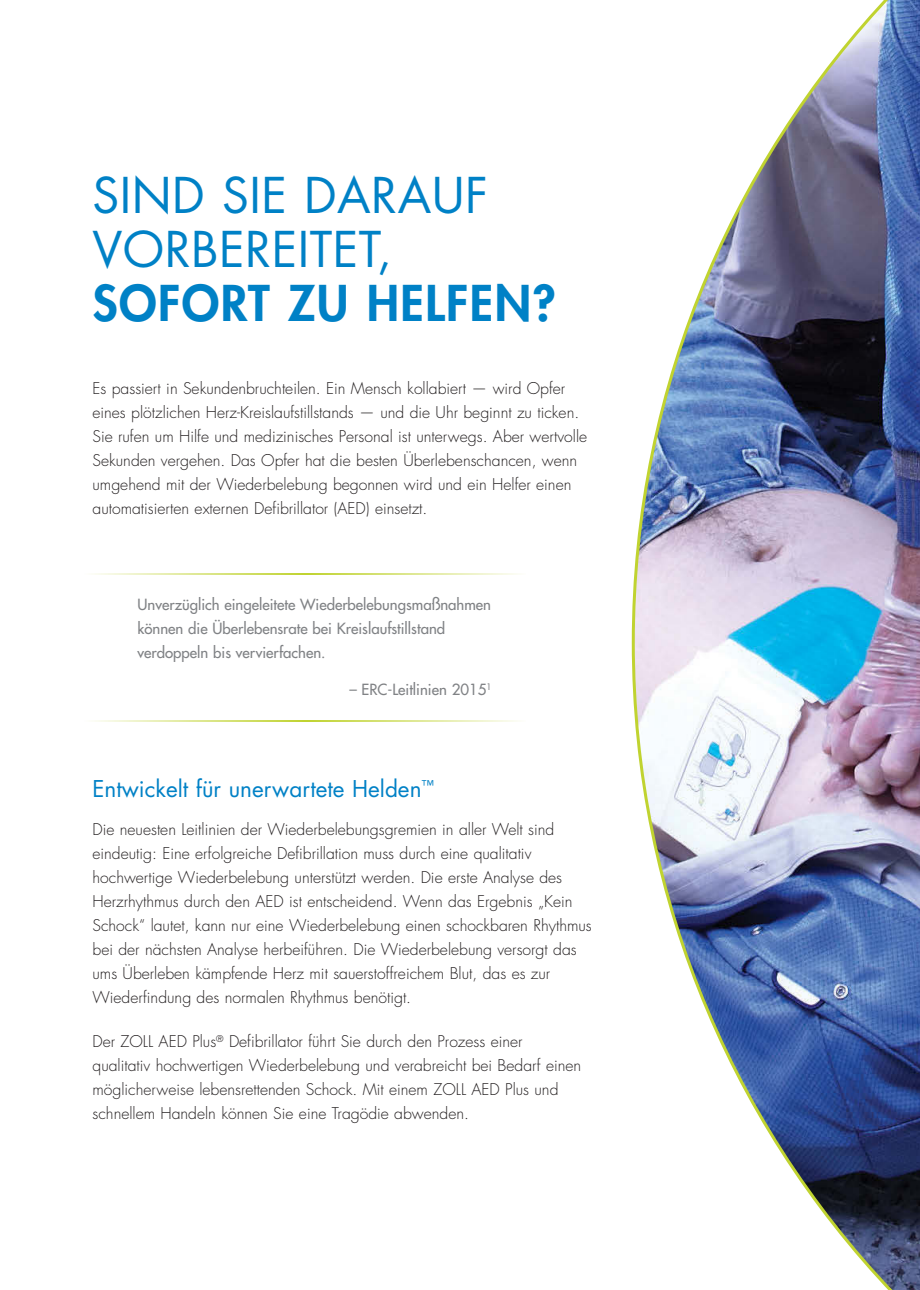
<style>
.page{position:relative;width:920px;height:1290px;background:#fff}
.page>*{position:absolute;margin:0;border:0;box-sizing:border-box;transform-origin:0 0}
.t1{font:48px/54px "Futura Std";letter-spacing:.01em;color:#0081c6}
.t2{font:22.5px "Futura Std";color:#0081c6}
.Body{font:300 15.75px/24px "Futura Std";color:#231f20}
.t3{font:500 15px/24px "Futura Std";color:#808285}
.s1{font-weight:800}
</style>
<div class="page">
<hr style="left:85px;top:573px;width:441px;height:1px;background:#c0d330">
<hr style="left:85px;top:720px;width:441px;height:1px;background:#c0d330">
<img style="left:632px;top:0;width:288px;height:1290px">
<h1 class="t1" style="left:93px;top:169px;width:465px">SIND SIE DARAUF<br>VORBEREITET,<br><span class="s1">SOFORT ZU HELFEN?</span></h1>
<p class="Body" style="left:93px;top:376px;width:496px">Es passiert in Sekundenbruchteilen. Ein Mensch kollabiert — wird Opfer eines plötzlichen Herz-Kreislaufstillstands — und die Uhr beginnt zu ticken.<br>Sie rufen um Hilfe und medizinisches Personal ist unterwegs. Aber wertvolle Sekunden vergehen. Das Opfer hat die besten Überlebenschancen, wenn umgehend mit der Wiederbelebung begonnen wird und ein Helfer einen automatisierten externen Defibrillator (AED) einsetzt.</p>
<p class="t3" style="left:138px;top:592px;width:355px">Unverzüglich eingeleitete Wiederbelebungsmaßnahmen können die Überlebensrate bei Kreislaufstillstand verdoppeln bis vervierfachen.</p>
<p class="t3" style="left:349px;top:678px;width:144px">– ERC-Leitlinien 2015<sup>1</sup></p>
<h2 class="t2" style="left:93px;top:774px;width:343px">Entwickelt für unerwartete Helden<sup>™</sup></h2>
<p class="Body" style="left:93px;top:817px;width:501px">Die neuesten Leitlinien der Wiederbelebungsgremien in aller Welt sind eindeutig: Eine erfolgreiche Defibrillation muss durch eine qualitativ hochwertige Wiederbelebung unterstützt werden. Die erste Analyse des Herzrhythmus durch den AED ist entscheidend. Wenn das Ergebnis „Kein Schock“ lautet, kann nur eine Wiederbelebung einen schockbaren Rhythmus bei der nächsten Analyse herbeiführen. Die Wiederbelebung versorgt das ums Überleben kämpfende Herz mit sauerstoffreichem Blut, das es zur Wiederfindung des normalen Rhythmus benötigt.</p>
<p class="Body" style="left:93px;top:1030px;width:490px">Der ZOLL AED Plus<sup>®</sup> Defibrillator führt Sie durch den Prozess einer qualitativ hochwertigen Wiederbelebung und verabreicht bei Bedarf einen möglicherweise lebensrettenden Schock. Mit einem ZOLL AED Plus und schnellem Handeln können Sie eine Tragödie abwenden.</p>
</div>
